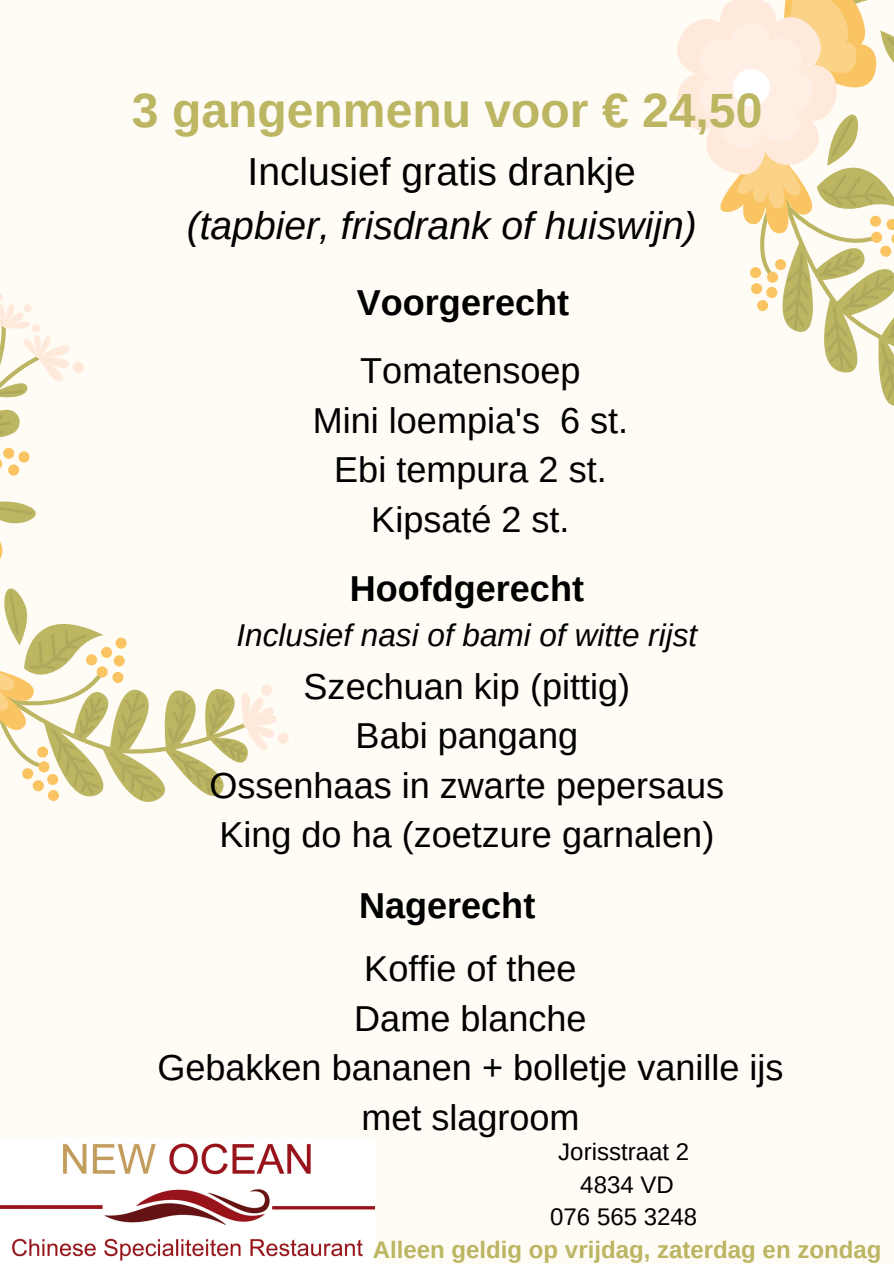
<style>
.page{position:relative;width:894px;height:1264px;background:#fff}
.page>*{position:absolute;margin:0;border:0;box-sizing:border-box;transform-origin:0 0}
.t1{font:700 48px "Arimo";color:#bcb562}
.t2{font:italic 39px "Arimo";color:#000}
.t3{font:39px "Arimo";color:#000}
.t4{font:36px/49.5px "Arimo";color:#000;text-align:center}
.t5{font:700 36px "Arimo";color:#000}
.t6{font:italic 31.5px "Arimo";color:#000}
.t7{font:700 24px "Arimo";color:#bcb562}
.t8{font:24px/32.7px "Arimo";color:#000;text-align:center}
</style>
<div class="page">
<div style="left:0;top:0;width:893px;height:1263px;background:#fffbf5"></div>
<svg style="left:0;top:293px;width:289px;height:509px"></svg>
<svg style="left:677px;top:0;width:216px;height:406px"></svg>
<div style="left:0;top:1138px;width:374px;height:125px;background:#fff"></div>
<img style="left:0;top:1143px;width:374px;height:118px">
<h1 class="t1" style="left:132px;top:84px;width:631px">3 gangenmenu voor € 24,50</h1>
<p class="t3" style="left:247px;top:149px;width:390px">Inclusief gratis drankje</p>
<p class="t2" style="left:187px;top:203px;width:511px">(tapbier, frisdrank of huiswijn)</p>
<p class="t5" style="left:357px;top:283px;width:214px">Voorgerecht</p>
<p class="t4" style="left:313px;top:346px;width:317px">Tomatensoep<br>Mini loempia's 6 st.<br>Ebi tempura 2 st.<br>Kipsaté 2 st.</p>
<p class="t5" style="left:349px;top:568px;width:236px">Hoofdgerecht</p>
<p class="t6" style="left:236px;top:617px;width:462px">Inclusief nasi of bami of witte rijst</p>
<p class="t4" style="left:209px;top:661px;width:516px">Szechuan kip (pittig)<br>Babi pangang<br>Ossenhaas in zwarte pepersaus<br>King do ha (zoetzure garnalen)</p>
<p class="t5" style="left:359px;top:885px;width:178px">Nagerecht</p>
<p class="t4" style="left:157px;top:944px;width:627px">Koffie of thee<br>Dame blanche<br>Gebakken bananen + bolletje vanille ijs met slagroom</p>
<p class="t8" style="left:550px;top:1135px;width:148px">Jorisstraat 2<br>4834 VD<br>076 565 3248</p>
<p class="t7" style="left:372px;top:1236px;width:510px">Alleen geldig op vrijdag, zaterdag en zondag</p>
</div>
